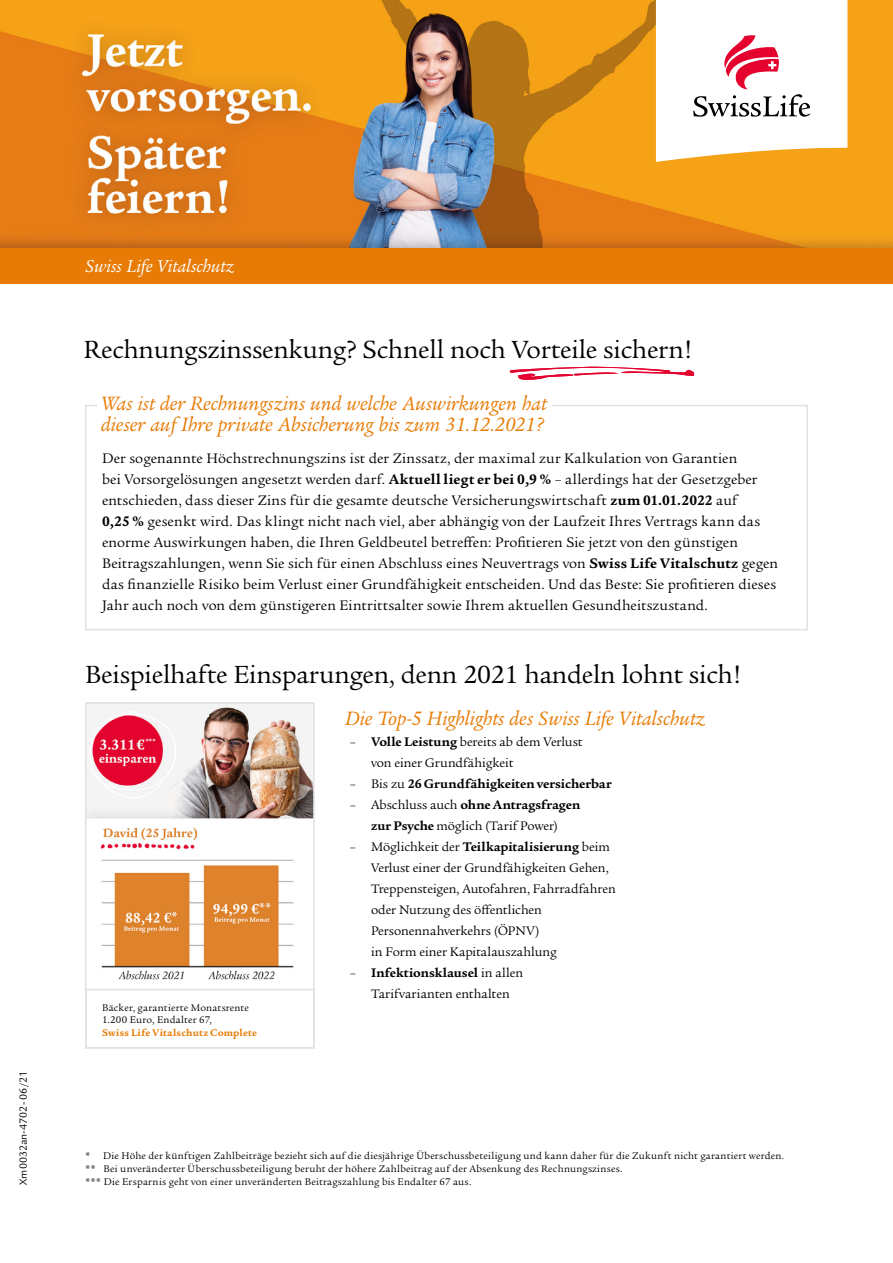
<style>
.page{position:relative;width:893px;height:1263px;background:#fff}
.page>*{position:absolute;margin:0;border:0;box-sizing:border-box;transform-origin:0 0}
.t1{font:27px "Legacy Serif ITC Pro";letter-spacing:-.01em;color:#000}
.t2{font:italic 21px/21px "Legacy Serif ITC Pro";color:#e77b05}
.t3{font:italic 18.75px "Legacy Serif ITC Pro";color:#fff}
.t4{font:15px/21px "Legacy Serif ITC Pro";letter-spacing:.01em;color:#000}
.t5{font:13.5px/21px "Legacy Serif ITC Pro";letter-spacing:-.005em;color:#000}
.t6{font:700 13.5px "Legacy Serif ITC Pro";color:#000}
.t7{font:11.25px "Legacy Sans ITC Pro";color:#000}
.t8{font:10.5px/12.6px "Legacy Serif ITC Pro";letter-spacing:.02em;color:#000}
.t9{font:700 10.5px "Legacy Serif ITC Pro";letter-spacing:.025em;color:#e77b05}
.s1{font-weight:700}
.s2{font-weight:400}
</style>
<div class="page">
<img style="left:0;top:0;width:893px;height:249px">
<div style="left:0;top:249px;width:893px;height:35px;background:#e77b05"></div>
<svg style="left:656px;top:0;width:191px;height:162px"></svg>
<img style="left:88px;top:705px;width:224px;height:275px">
<div style="left:85px;top:702px;width:230px;height:346px;border:2px solid #e1e1e1"></div>
<div style="left:85px;top:989px;width:230px;height:59px;border:2px solid #e1e1e1"></div>
<div style="left:85px;top:405px;width:723px;height:225px;border:2px solid #e1e1e1"></div>
<div style="left:97px;top:394px;width:455px;height:37px;background:#fff"></div>
<svg style="left:509px;top:367px;width:185px;height:13px"></svg>
<p class="t7" style="left:17px;top:1185px;width:115px;rotate:-90deg">Xm0032an-4702-06/21</p>
<p class="t3" style="left:85px;top:254px;width:151px">Swiss Life Vitalschutz</p>
<h1 class="t1" style="left:84px;top:333px;width:610px">Rechnungszinssenkung? Schnell noch Vorteile sichern!</h1>
<h2 class="t2" style="left:101px;top:392px;width:447px">Was ist der Rechnungszins und welche Auswirkungen hat dieser auf Ihre private Absicherung bis zum 31.12.2021?</h2>
<p class="t4" style="left:102px;top:447px;width:678px">Der sogenannte Höchstrechnungszins ist der Zinssatz, der maximal zur Kalkulation von Garantien<br>bei Vorsorgelösungen angesetzt werden darf. <span class="s1">Aktuell liegt er bei 0,9 %</span> – allerdings hat der Gesetzgeber entschieden, dass dieser Zins für die gesamte deutsche Versicherungswirtschaft <span class="s1">zum 01.01.2022</span> auf<br><span class="s1">0,25 %</span> gesenkt wird. Das klingt nicht nach viel, aber abhängig von der Laufzeit Ihres Vertrags kann das enorme Auswirkungen haben, die Ihren Geldbeutel betreffen: Profitieren Sie jetzt von den günstigen Beitragszahlungen, wenn Sie sich für einen Abschluss eines Neuvertrags von <span class="s1">Swiss Life Vitalschutz</span> gegen das finanzielle Risiko beim Verlust einer Grundfähigkeit entscheiden. Und das Beste: Sie profitieren dieses Jahr auch noch von dem günstigeren Eintrittsalter sowie Ihrem aktuellen Gesundheitszustand.</p>
<h1 class="t1" style="left:85px;top:658px;width:658px">Beispielhafte Einsparungen, denn 2021 handeln lohnt sich!</h1>
<p class="t8" style="left:102px;top:1001px;width:149px">Bäcker, garantierte Monatsrente<br>1.200 Euro, Endalter 67,</p>
<p class="t9" style="left:102px;top:1026px;width:156px">Swiss Life Vitalschutz Complete</p>
<h2 class="t2" style="left:345px;top:707px;width:362px">Die Top-5 Highlights des Swiss Life Vitalschutz</h2>
<p class="t5" style="left:371px;top:731px;width:213px;text-indent:-21px">– <span class="s1">Volle Leistung</span> bereits ab dem Verlust von einer Grundfähigkeit</p>
<p class="t6" style="left:350px;top:775px;width:264px"><span class="s2">– Bis zu</span> 26 Grundfähigkeiten versicherbar</p>
<p class="t5" style="left:350px;top:794px;width:232px;text-align:center">– Abschluss auch <span class="s1">ohne Antragsfragen zur Psyche</span> möglich (Tarif Power)</p>
<p class="t5" style="left:371px;top:836px;width:246px;text-indent:-21px">– Möglichkeit der <span class="s1">Teilkapitalisierung</span> beim Verlust einer der Grundfähigkeiten Gehen, Treppensteigen, Autofahren, Fahrradfahren oder Nutzung des öffentlichen Personennahverkehrs (ÖPNV)<br>in Form einer Kapitalauszahlung</p>
<p class="t5" style="left:350px;top:962px;width:175px;text-align:center">– <span class="s1">Infektionsklausel</span> in allen<br>Tarifvarianten enthalten</p>
<p class="t8" style="left:85px;top:1150px;width:701px">* Die Höhe der künftigen Zahlbeiträge bezieht sich auf die diesjährige Überschussbeteiligung und kann daher für die Zukunft nicht garantiert werden. ** Bei unveränderter Überschussbeteiligung beruht der höhere Zahlbeitrag auf der Absenkung des Rechnungszinses.<br>*** Die Ersparnis geht von einer unveränderten Beitragszahlung bis Endalter 67 aus.</p>
</div>
